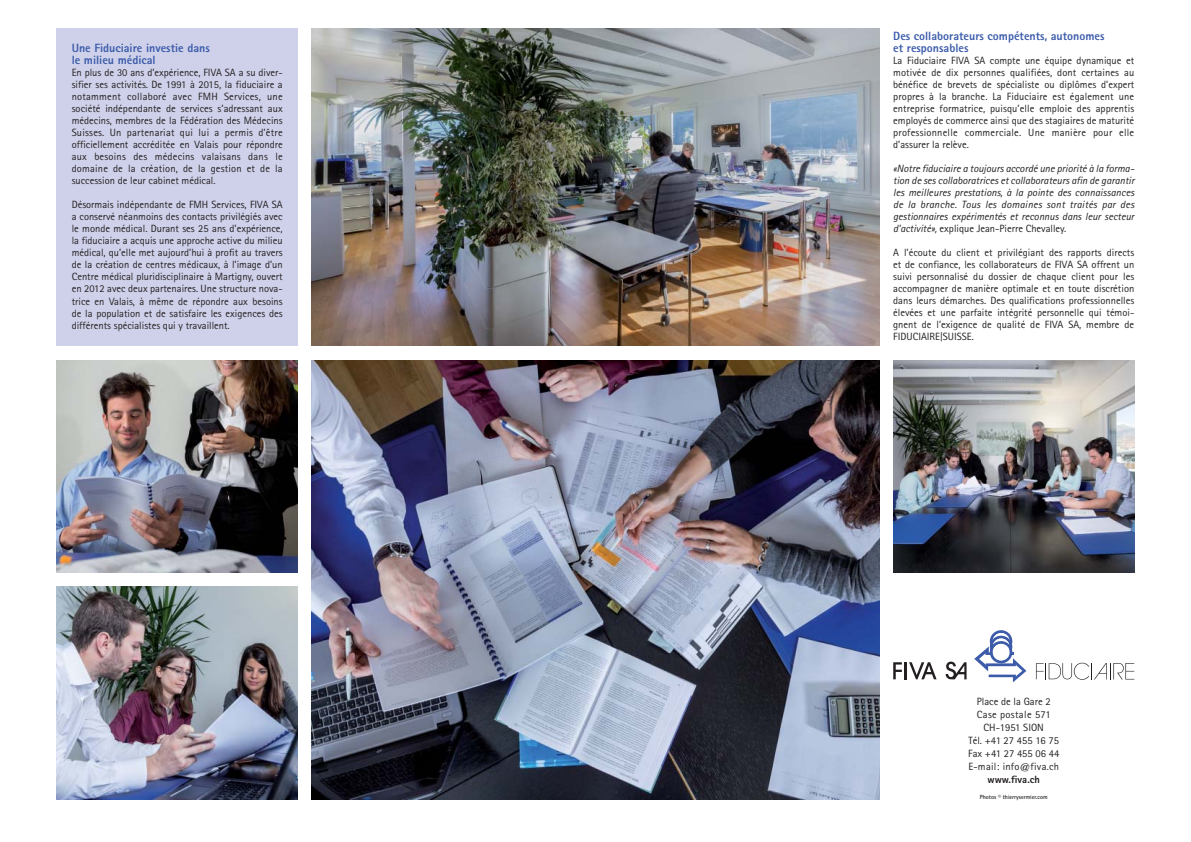
<style>
.page{position:relative;width:1191px;height:842px;background:#fff}
.page>*{position:absolute;margin:0;border:0;box-sizing:border-box;transform-origin:0 0}
.t1{font:800 12px/12px "Rotis Sans Serif";color:#3c5caa}
.t2{font:10.5px/12px "Rotis Sans Serif";color:#231f20;text-align:justify}
.t3{font:italic 10.5px/12px "Rotis Sans Serif";color:#231f20;text-align:justify}
.t4{font:800 10.5px "Rotis Sans Serif";color:#231f20}
.t5{font:700 6px "Rotis Sans Serif";color:#231f20}
.s1{font-style:normal}
</style>
<div class="page">
<div style="left:57px;top:28px;width:241px;height:318px;background:#cfd1ea"></div>
<img style="left:312px;top:360px;width:567px;height:439px">
<img style="left:57px;top:360px;width:241px;height:213px">
<svg style="left:893px;top:662px;width:9px;height:17px"></svg>
<hr style="left:904px;top:662px;width:3px;height:17px;background:#231f20">
<svg style="left:909px;top:662px;width:27px;height:17px"></svg>
<svg style="left:1036px;top:663px;width:98px;height:17px"></svg>
<svg style="left:945px;top:662px;width:21px;height:17px"></svg>
<svg style="left:974px;top:630px;width:52px;height:52px"></svg>
<img style="left:312px;top:28px;width:567px;height:318px">
<img style="left:57px;top:587px;width:241px;height:212px">
<img style="left:893px;top:360px;width:241px;height:213px">
<p class="t1" style="left:72px;top:43px;width:140px">Une Fiduciaire investie dans le milieu médical</p>
<p class="t2" style="left:72px;top:67px;width:213px">En plus de 30 ans d’expérience, FIVA SA a su diver&shy;sifier ses activités. De 1991 à 2015, la fiduciaire a notamment collaboré avec FMH Services, une société indépendante de services s’adressant aux médecins, membres de la Fédération des Médecins Suisses. Un partenariat qui lui a permis d’être officiellement accréditée en Valais pour répondre aux besoins des médecins valaisans dans le domaine de la création, de la gestion et de la succession de leur cabinet médical.</p>
<p class="t2" style="left:72px;top:200px;width:212px">Désormais indépendante de FMH Services, FIVA SA a conservé néanmoins des contacts privilégiés avec le monde médical. Durant ses 25 ans d’expérience, la fiduciaire a acquis une approche active du milieu médical, qu’elle met aujourd’hui à profit au travers de la création de centres médicaux, à l’image d’un Centre médical pluridisciplinaire à Martigny, ouvert en 2012 avec deux partenaires. Une structure nova&shy;trice en Valais, à même de répondre aux besoins de la population et de satisfaire les exigences des différents spécialistes qui y travaillent.</p>
<p class="t1" style="left:893px;top:31px;width:213px">Des collaborateurs compétents, autonomes et responsables</p>
<p class="t2" style="left:893px;top:56px;width:242px">La Fiduciaire FIVA SA compte une équipe dynamique et motivée de dix personnes qualifiées, dont certaines au bénéfice de brevets de spécialiste ou diplômes d’expert propres à la branche. La Fiduciaire est également une entreprise formatrice, puisqu’elle emploie des apprentis employés de commerce ainsi que des stagiaires de maturité professionnelle commerciale. Une manière pour elle d’assurer la relève.</p>
<p class="t3" style="left:893px;top:164px;width:242px">«Notre fiduciaire a toujours accordé une priorité à la forma&shy;tion de ses collaboratrices et collaborateurs afin de garantir les meilleures prestations, à la pointe des connaissances de la branche. Tous les domaines sont traités par des gestionnaires expérimentés et reconnus dans leur secteur d’activité», <span class="s1">explique Jean-Pierre Chevalley.</span></p>
<p class="t2" style="left:893px;top:248px;width:242px">A l’écoute du client et privilégiant des rapports directs et de confiance, les collaborateurs de FIVA SA offrent un suivi personnalisé du dossier de chaque client pour les accompagner de manière optimale et en toute discrétion dans leurs démarches. Des qualifications professionnelles élevées et une parfaite intégrité personnelle qui témoi&shy;gnent de l’exigence de qualité de FIVA SA, membre de FIDUCIAIRE|SUISSE.</p>
<p class="t2" style="left:968px;top:696px;width:92px;line-height:13px;text-align:center">Place de la Gare 2<br>Case postale 571<br>CH-1951 SION<br>Tél. +41 27 455 16 75<br>Fax +41 27 455 06 44<br>E-mail: info@fiva.ch</p>
<p class="t4" style="left:987px;top:775px;width:54px">www.fiva.ch</p>
<p class="t5" style="left:979px;top:794px;width:69px">Photos © thierrysermier.com</p>
</div>
